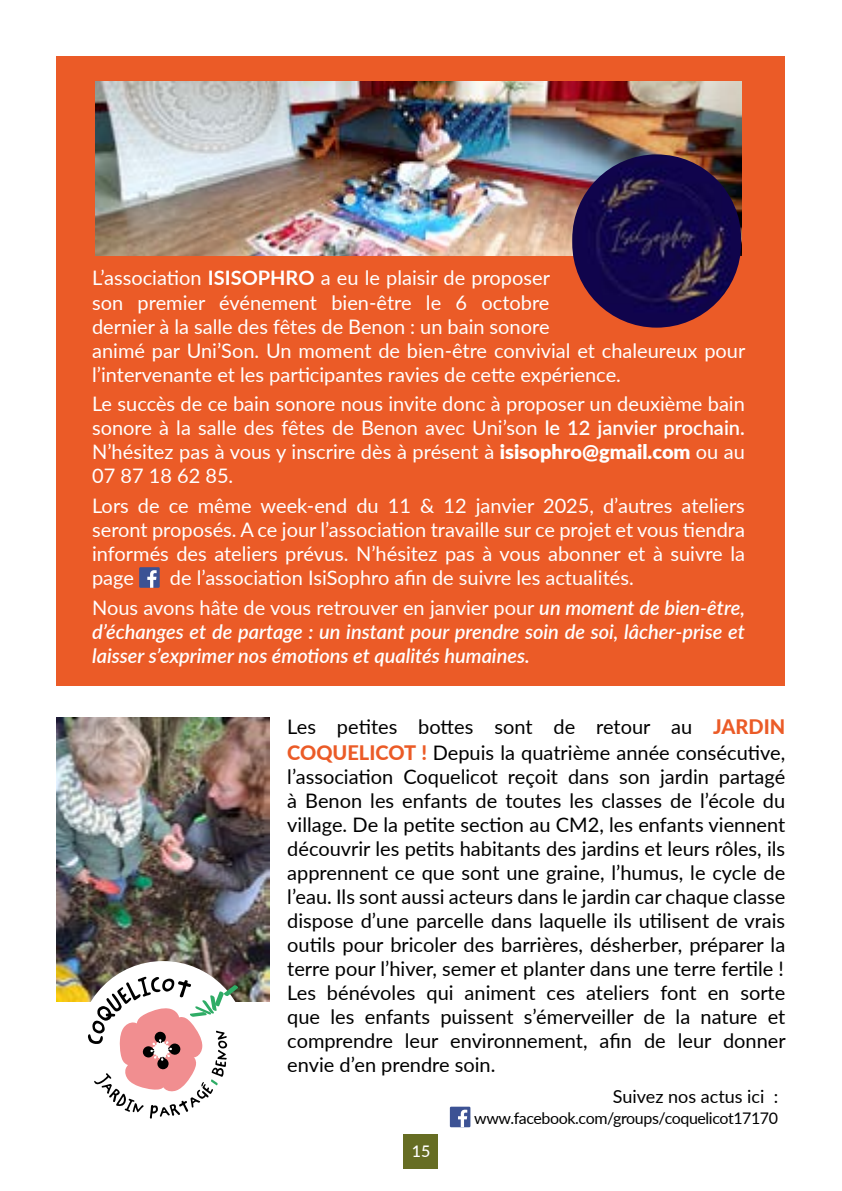
<style>
.page{position:relative;width:842px;height:1191px;background:#fff}
.page>*{position:absolute;margin:0;border:0;box-sizing:border-box;transform-origin:0 0}
.t1{font:20px/24px "Lato";color:#fff}
.t2{font:20px/24px "Lato";color:#000}
.t3{font:italic 600 20px/24px "Lato";color:#fff}
.t4{font:18px "Lato";color:#000}
.t5{font:16px "Lato";letter-spacing:-.025em;color:#000}
.t6{font:500 16px "Lato";color:#fff}
.s1{font-weight:700}
.s2{font-weight:600}
.s3{font-weight:900}
.s4{font-weight:600;font-style:italic}
.s5{font-weight:800;color:#eb5b27}
</style>
<div class="page">
<div style="left:57px;top:57px;width:728px;height:629px;background:#eb5b27"></div>
<img style="left:96px;top:82px;width:645px;height:173px">
<div style="left:139px;top:567px;width:21px;height:21px;background:#3c5294"></div>
<svg style="left:147px;top:570px;width:10px;height:18px"></svg>
<img style="left:572px;top:154px;width:169px;height:174px;border-radius:84px">
<div style="left:450px;top:1106px;width:20px;height:21px;background:#3c5294"></div>
<svg style="left:458px;top:1109px;width:9px;height:18px"></svg>
<img style="left:57px;top:718px;width:212px;height:283px">
<div style="left:79px;top:961px;width:168px;height:173px;background:#fff;border-radius:84px"></div>
<svg style="left:88px;top:976px;width:151px;height:142px"></svg>
<div style="left:404px;top:1134px;width:34px;height:34px;background:#666d23"></div>
<p class="t1" style="left:92px;top:265px;width:655px">L’association <span class="s1">ISISOPHRO</span> a eu le plaisir de proposer<br>son premier événement bien-être le 6 octobre<br>dernier à la salle des fêtes de Benon : un bain sonore<br>animé par Uni’Son. Un moment de bien-être convivial et chaleureux pour l’intervenante et les participantes ravies de cette expérience.</p>
<p class="t1" style="left:92px;top:391px;width:654px;text-align:justify">Le succès de ce bain sonore nous invite donc à proposer un deuxième bain sonore à la salle des fêtes de Benon avec Uni’son <span class="s2">le 12 janvier prochain.<br></span>N’hésitez pas à vous y inscrire dès à présent à <span class="s3">isisophro@gmail.com</span> ou au 07 87 18 62 85.</p>
<p class="t1" style="left:92px;top:493px;width:654px;text-align:justify">Lors de ce même week-end du 11 &amp; 12 janvier 2025, d’autres ateliers seront proposés. A ce jour l’association travaille sur ce projet et vous tiendra informés des ateliers prévus. N’hésitez pas à vous abonner et à suivre la page</p>
<p class="t1" style="left:92px;top:562px;width:654px;line-height:29.6px;text-indent:78px">de l’association IsiSophro afin de suivre les actualités.<br>Nous avons hâte de vous retrouver en janvier pour <span class="s4">un moment de bien-être,</span></p>
<p class="t3" style="left:92px;top:618px;width:654px">d’échanges et de partage : un instant pour prendre soin de soi, lâcher-prise et laisser s’exprimer nos émotions et qualités humaines.</p>
<p class="t2" style="left:287px;top:713px;width:499px;line-height:26px">Les petites bottes sont de retour au <span class="s5">JARDIN<br>COQUELICOT !</span> Depuis la quatrième année consécutive,</p>
<p class="t2" style="left:287px;top:764px;width:500px;text-align:justify">l’association Coquelicot reçoit dans son jardin partagé à Benon les enfants de toutes les classes de l’école du village. De la petite section au CM2, les enfants viennent découvrir les petits habitants des jardins et leurs rôles, ils apprennent ce que sont une graine, l’humus, le cycle de l’eau. Ils sont aussi acteurs dans le jardin car chaque classe dispose d’une parcelle dans laquelle ils utilisent de vrais outils pour bricoler des barrières, désherber, préparer la terre pour l’hiver, semer et planter dans une terre fertile !<br>Les bénévoles qui animent ces ateliers font en sorte que les enfants puissent s’émerveiller de la nature et comprendre leur environnement, afin de leur donner envie d’en prendre soin.</p>
<p class="t6" style="left:412px;top:1140px;width:20px">15</p>
<p class="t4" style="left:613px;top:1084px;width:167px">Suivez nos actus ici :</p>
<p class="t5" style="left:474px;top:1107px;width:305px">www.facebook.com/groups/coquelicot17170</p>
</div>
